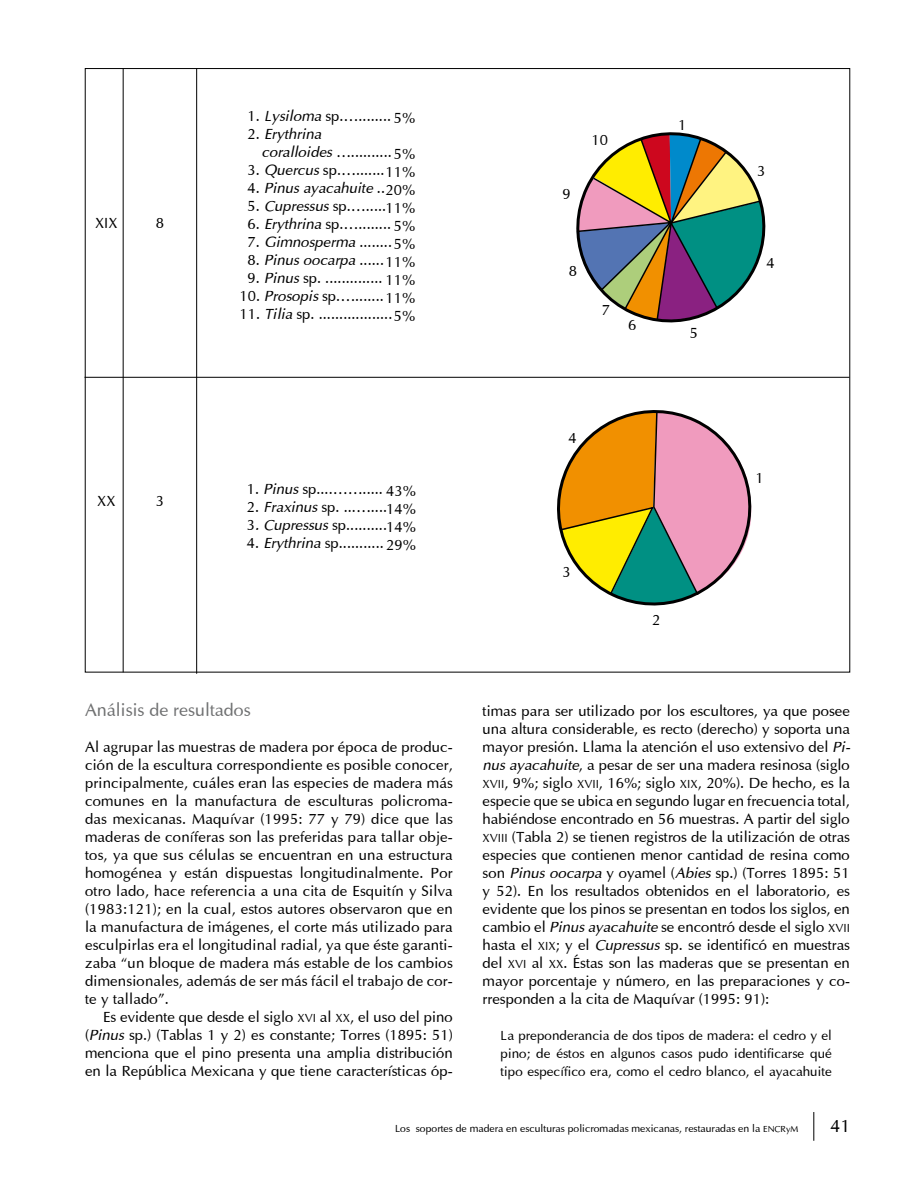
<style>
.page{position:relative;width:918px;height:1188px;background:#fff}
.page>*{position:absolute;margin:0;border:0;box-sizing:border-box;transform-origin:0 0}
.t1{font:18px "Optima";color:#707172}
.t2{font:18px "Optima";color:#000}
.t3{font:15px/18px "Optima";color:#000}
.t4{font:italic 15px/18px "Optima";color:#000}
.t5{font:13.5px/18px "Optima";color:#000;text-align:justify}
.t6{font:10.5px "Optima";color:#000}
.s1{font-style:italic}
.s2{font-style:normal}
.s3{font-size:12px}
.s4{font-size:9px}
</style>
<div class="page">
<svg style="left:814px;top:1112px;width:1px;height:29px"></svg>
<svg style="left:576px;top:132px;width:190px;height:191px"></svg>
<svg style="left:557px;top:410px;width:195px;height:196px"></svg>
<hr style="left:123px;top:68px;width:1px;height:604px;background:#000">
<hr style="left:196px;top:68px;width:1px;height:606px;background:#000">
<hr style="left:85px;top:377px;width:764px;height:1px;background:#000">
<p class="t3" style="left:95px;top:214px;width:24px">XIX</p>
<p class="t3" style="left:156px;top:214px;width:10px">8</p>
<p class="t3" style="left:248px;top:106px;width:145px">1. <span class="s1">Lysiloma</span> sp.…........</p>
<p class="t4" style="left:248px;top:124px;width:79px"><span class="s2">2 .</span> Erythrina</p>
<p class="t4" style="left:262px;top:142px;width:132px">coralloides<span class="s2">…..........</span></p>
<p class="t4" style="left:248px;top:160px;width:139px"><span class="s2">3.</span> Quercus<span class="s2">sp.….......<br>4 .</span> Pinusayacahuite <span class="s2">. .</span></p>
<p class="t3" style="left:248px;top:196px;width:140px">5. <span class="s1">Cupressus</span>sp.….....</p>
<p class="t3" style="left:248px;top:214px;width:146px;text-align:justify">6. <span class="s1">Erythrina</span> sp.…........<br>7 . <span class="s1">Gimnosperma</span> . . . . . . . .<br>8 . <span class="s1">Pinusoocarpa</span> . . . . . .</p>
<p class="t3" style="left:248px;top:268px;width:136px">9. <span class="s1">Pinus</span>sp. ..............</p>
<p class="t3" style="left:239px;top:286px;width:146px">10. <span class="s1">Prosopis</span>sp.….......</p>
<p class="t3" style="left:239px;top:304px;width:155px">11. <span class="s1">Tilia</span> sp. ..................</p>
<p class="t3" style="left:394px;top:109px;width:23px">5%</p>
<p class="t3" style="left:386px;top:145px;width:31px;text-align:center">5%<br>11%<br>20%<br>11%<br>5%<br>5%<br>11%<br>11%<br>11%<br>5%</p>
<p class="t3" style="left:562px;top:185px;width:10px">9</p>
<p class="t3" style="left:592px;top:131px;width:18px">10</p>
<p class="t3" style="left:569px;top:262px;width:10px">8</p>
<p class="t3" style="left:602px;top:301px;width:10px">7</p>
<p class="t3" style="left:628px;top:316px;width:10px">6</p>
<p class="t3" style="left:678px;top:116px;width:10px">1</p>
<p class="t3" style="left:690px;top:324px;width:10px">5</p>
<p class="t3" style="left:757px;top:162px;width:10px">3</p>
<p class="t3" style="left:766px;top:254px;width:10px">4</p>
<p class="t3" style="left:97px;top:492px;width:20px">XX</p>
<p class="t3" style="left:156px;top:492px;width:10px">3</p>
<p class="t3" style="left:247px;top:479px;width:138px">1. <span class="s1">Pinus</span>sp....…….....</p>
<p class="t3" style="left:247px;top:497px;width:142px">2. <span class="s1">Fraxinus</span>sp. ...…....<br>3<span class="s1">.Cupressus</span>sp..........</p>
<p class="t3" style="left:247px;top:533px;width:138px">4. <span class="s1">Erythrina</span> sp...........</p>
<p class="t3" style="left:386px;top:482px;width:31px;text-align:justify">43% 14% 14% 29%</p>
<p class="t3" style="left:568px;top:428px;width:10px">4</p>
<p class="t3" style="left:562px;top:563px;width:10px">3</p>
<p class="t3" style="left:652px;top:611px;width:10px">2</p>
<p class="t3" style="left:756px;top:469px;width:10px">1</p>
<p class="t1" style="left:85px;top:699px;width:167px">Análisis de resultados</p>
<p class="t3" style="left:85px;top:738px;width:369px">Al agrupar las muestras de madera por época de produc-</p>
<p class="t3" style="left:85px;top:756px;width:369px">ción de la escultura correspondiente es posible conocer,</p>
<p class="t3" style="left:85px;top:774px;width:369px">principalmente, cuáles eran las especies de madera más</p>
<p class="t3" style="left:85px;top:792px;width:369px">comunes en la manufactura de esculturas policroma-</p>
<p class="t3" style="left:85px;top:810px;width:369px">das mexicanas. Maquívar (1995: 77 y 79) dice que las</p>
<p class="t3" style="left:85px;top:828px;width:369px">maderas de coníferas son las preferidas para tallar obje-</p>
<p class="t3" style="left:85px;top:846px;width:369px">tos, ya que sus células se encuentran en una estructura</p>
<p class="t3" style="left:85px;top:864px;width:369px">homogénea y están dispuestas longitudinalmente. Por</p>
<p class="t3" style="left:85px;top:882px;width:369px">otro lado, hace referencia a una cita de Esquitín y Silva</p>
<p class="t3" style="left:85px;top:900px;width:369px">(1983:121); en la cual, estos autores observaron que en</p>
<p class="t3" style="left:85px;top:918px;width:369px">la manufactura de imágenes, el corte más utilizado para</p>
<p class="t3" style="left:85px;top:936px;width:369px">esculpirlas era el longitudinal radial, ya que éste garanti-</p>
<p class="t3" style="left:85px;top:954px;width:369px">zaba “un bloque de madera más estable de los cambios</p>
<p class="t3" style="left:85px;top:972px;width:369px">dimensionales, además de ser más fácil el trabajo de cor-</p>
<p class="t3" style="left:85px;top:990px;width:85px">te y tallado”.</p>
<p class="t3" style="left:103px;top:1008px;width:351px">Es evidente que desde el siglo <span class="s3">XVI</span> al <span class="s3">XX</span>, el uso del pino</p>
<p class="t3" style="left:85px;top:1026px;width:369px">(<span class="s1">Pinus</span> sp.) (Tablas 1 y 2) es constante; Torres (1895: 51)</p>
<p class="t3" style="left:85px;top:1044px;width:369px">menciona que el pino presenta una amplia distribución</p>
<p class="t3" style="left:85px;top:1062px;width:369px">en la República Mexicana y que tiene características óp-</p>
<p class="t3" style="left:483px;top:701px;width:372px">timas para ser utilizado por los escultores, ya que posee una altura considerable, es recto (derecho) y soporta una mayor presión. Llama la atención el uso extensivo del <span class="s1">Pi&shy;nusayacahuite</span>, a pesar de ser una madera resinosa (siglo <span class="s3">XVII</span>, 9%; siglo <span class="s3">XVII</span>, 16%; siglo <span class="s3">XIX</span>, 20%). De hecho, es la especie que se ubica en segundo lugar en frecuencia total, habiéndose encontrado en 56 muestras. A partir del siglo <span class="s3">XVIII</span> (Tabla 2) se tienen registros de la utilización de otras especies que contienen menor cantidad de resina como son <span class="s1">Pinus oocarpa</span> y oyamel (<span class="s1">Abies</span> sp.) (Torres 1895: 51 y 52). En los resultados obtenidos en el laboratorio, es evidente que los pinos se presentan en todos los siglos, en cambio el <span class="s1">Pinusayacahuite</span> se encontró desde el siglo <span class="s3">XVII </span>hasta el <span class="s3">XIX</span>; y el <span class="s1">Cupressus</span> sp. se identificó en muestras del <span class="s3">XVI</span> al <span class="s3">XX</span>. Éstas son las maderas que se presentan en mayor porcentaje y número, en las preparaciones y co&shy;rresponden a la cita de Maquívar (1995: 91):</p>
<p class="t5" style="left:501px;top:1026px;width:333px">La preponderancia de dos tipos de madera: el cedro y el pino; de éstos en algunos casos pudo identificarse qué tipo específico era, como el cedro blanco, el ayacahuite</p>
<p class="t6" style="left:395px;top:1122px;width:405px">Los soportes de madera en esculturas policromadas mexicanas, restauradas en la <span class="s4">ENCRyM</span></p>
<p class="t2" style="left:830px;top:1115px;width:21px">41</p>
</div>
